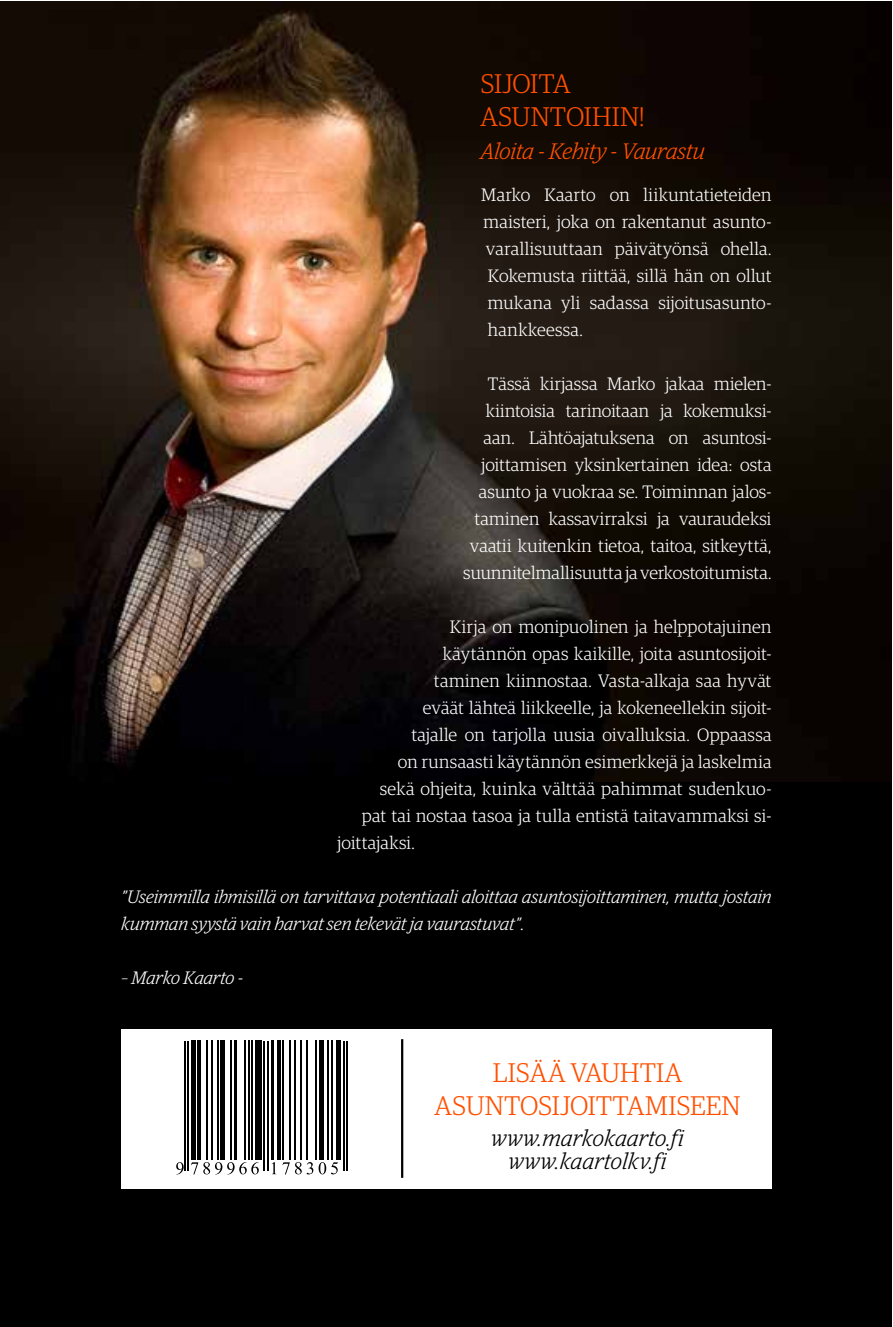
<style>
.page{position:relative;width:893px;height:1327px;background:#fff}
.page>*{position:absolute;margin:0;border:0;box-sizing:border-box;transform-origin:0 0}
.t1{font:300 27px/32.4px "Guardian Egyp";letter-spacing:.01em;color:#ff5000;text-align:center}
.t2{font:italic 300 22.5px/22.5px "Guardian Egyp";letter-spacing:.015em;color:#000;text-align:center}
.t3{font:italic 300 22.5px "Guardian Egyp";letter-spacing:-.005em;color:#ff5000}
.t4{font:300 18px/27px "Guardian Egyp";letter-spacing:.01em;color:#fff;text-align:justify}
.t5{font:italic 300 18px/27px "Guardian Egyp";color:#fff}
</style>
<div class="page">
<div style="left:0;top:1px;width:891px;height:1326px;background:#000"></div>
<div style="left:121px;top:1028px;width:651px;height:160px;background:#fff"></div>
<svg style="left:176px;top:1040px;width:172px;height:135px"></svg>
<hr style="left:184px;top:1041px;width:1px;height:129px;background:#000">
<hr style="left:188px;top:1041px;width:1px;height:129px;background:#000">
<div style="left:191px;top:1041px;width:5px;height:119px;background:#000"></div>
<hr style="left:198px;top:1041px;width:3px;height:119px;background:#000">
<hr style="left:207px;top:1041px;width:1px;height:119px;background:#000">
<hr style="left:212px;top:1041px;width:1px;height:119px;background:#000">
<hr style="left:217px;top:1041px;width:1px;height:119px;background:#000">
<div style="left:220px;top:1041px;width:5px;height:119px;background:#000"></div>
<hr style="left:231px;top:1041px;width:1px;height:119px;background:#000">
<hr style="left:234px;top:1041px;width:3px;height:119px;background:#000">
<hr style="left:245px;top:1041px;width:1px;height:119px;background:#000">
<hr style="left:248px;top:1041px;width:1px;height:119px;background:#000">
<hr style="left:251px;top:1041px;width:2px;height:119px;background:#000">
<div style="left:255px;top:1041px;width:6px;height:119px;background:#000"></div>
<hr style="left:264px;top:1041px;width:1px;height:129px;background:#000">
<hr style="left:267px;top:1041px;width:1px;height:129px;background:#000">
<hr style="left:270px;top:1041px;width:3px;height:119px;background:#000">
<hr style="left:277px;top:1041px;width:3px;height:119px;background:#000">
<hr style="left:283px;top:1041px;width:1px;height:119px;background:#000">
<hr style="left:290px;top:1041px;width:1px;height:119px;background:#000">
<hr style="left:295px;top:1041px;width:1px;height:119px;background:#000">
<hr style="left:300px;top:1041px;width:1px;height:119px;background:#000">
<hr style="left:307px;top:1041px;width:1px;height:119px;background:#000">
<hr style="left:315px;top:1041px;width:2px;height:119px;background:#000">
<div style="left:319px;top:1041px;width:5px;height:119px;background:#000"></div>
<hr style="left:328px;top:1041px;width:1px;height:119px;background:#000">
<hr style="left:331px;top:1041px;width:1px;height:119px;background:#000">
<div style="left:336px;top:1041px;width:5px;height:119px;background:#000"></div>
<hr style="left:343px;top:1041px;width:1px;height:129px;background:#000">
<hr style="left:347px;top:1041px;width:1px;height:129px;background:#000">
<svg style="left:176px;top:1162px;width:8px;height:12px"></svg>
<svg style="left:191px;top:1162px;width:68px;height:12px"></svg>
<svg style="left:272px;top:1162px;width:4px;height:12px"></svg>
<svg style="left:282px;top:1162px;width:31px;height:12px"></svg>
<svg style="left:319px;top:1162px;width:19px;height:12px"></svg>
<hr style="left:401px;top:1039px;width:2px;height:139px;background:#000">
<img style="left:0;top:1px;width:891px;height:780px">
<h1 class="t1" style="left:480px;top:66px;width:166px;text-align:left">SIJOITA<br>ASUNTOIHIN!</h1>
<p class="t3" style="left:480px;top:137px;width:226px">Aloita - Kehity - Vaurastu</p>
<p class="t4" style="left:481px;top:180px;width:292px">Marko Kaarto on liikuntatieteiden maisteri, joka on rakentanut asunto&shy;varallisuuttaan päivätyönsä ohella.<br>Kokemusta riittää, sillä hän on ollut mukana yli sadassa sijoitusasunto&shy;hankkeessa.</p>
<p class="t4" style="left:463px;top:369px;width:310px;text-align:right">Tässä kirjassa Marko jakaa mielen&shy;kiintoisia tarinoitaan ja kokemuksi&shy;aan. Lähtöajatuksena on asuntosi&shy;joittamisen yksinkertainen idea: osta asunto ja vuokraa se. Toiminnan jalos&shy;taminen kassavirraksi ja vauraudeksi vaatii kuitenkin tietoa, taitoa, sitkeyttä, suunnitelmallisuutta ja verkostoitumista.</p>
<p class="t4" style="left:450px;top:612px;width:323px">Kirja on monipuolinen ja helppotajuinen</p>
<p class="t4" style="left:443px;top:639px;width:330px">käytännön opas kaikille, joita asuntosijoit-</p>
<p class="t4" style="left:434px;top:666px;width:339px">taminen kiinnostaa. Vasta-alkaja saa hyvät</p>
<p class="t4" style="left:423px;top:693px;width:350px">eväät lähteä liikkeelle, ja kokeneellekin sijoit-</p>
<p class="t4" style="left:411px;top:720px;width:362px">tajalle on tarjolla uusia oivalluksia. Oppaassa</p>
<p class="t4" style="left:398px;top:747px;width:375px">on runsaasti käytännön esimerkkejä ja laskelmia</p>
<p class="t4" style="left:380px;top:774px;width:393px">sekä ohjeita, kuinka välttää pahimmat sudenkuo-</p>
<p class="t4" style="left:362px;top:801px;width:411px">pat tai nostaa tasoa ja tulla entistä taitavammaksi si-</p>
<p class="t4" style="left:337px;top:828px;width:79px">joittajaksi.</p>
<p class="t5" style="left:121px;top:882px;width:652px">”Useimmilla ihmisillä on tarvittava potentiaali aloittaa asuntosijoittaminen, mutta jostain kumman syystä vain harvat sen tekevät ja vaurastuvat”.</p>
<p class="t5" style="left:121px;top:963px;width:123px">– Marko Kaarto -</p>
<h1 class="t1" style="left:435px;top:1055px;width:307px">LISÄÄ VAUHTIA<br>ASUNTOSIJOITTAMISEEN</h1>
<p class="t2" style="left:491px;top:1126px;width:194px">www.markokaarto.fi www.kaartolkv.fi</p>
</div>
